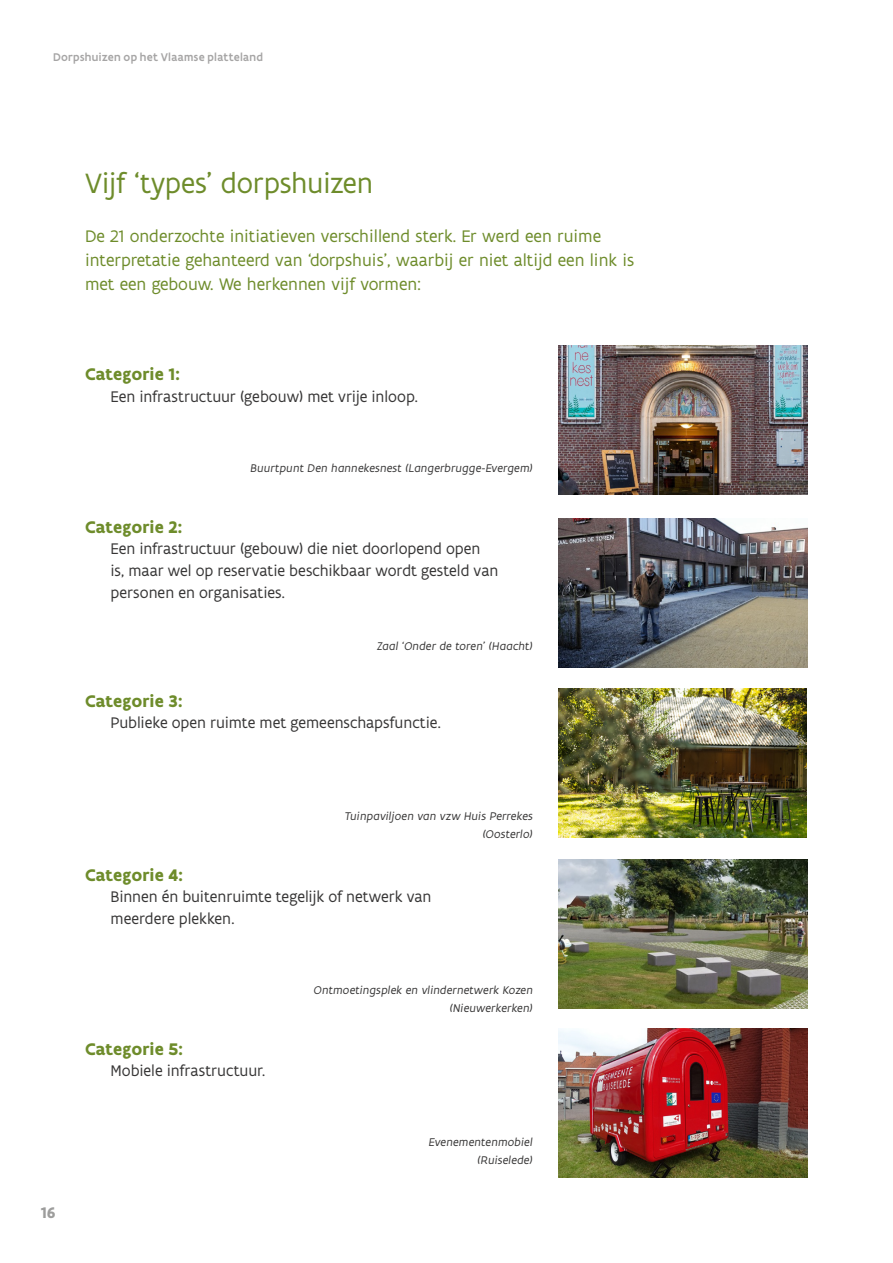
<style>
.page{position:relative;width:893px;height:1263px;background:#fff}
.page>*{position:absolute;margin:0;border:0;box-sizing:border-box;transform-origin:0 0}
.t1{font:30px "Flanders Art Sans";letter-spacing:-.01em;color:#6e8c2b}
.t2{font:18px/24px "Flanders Art Sans";color:#6e8c2b}
.t3{font:700 18px "Flanders Art Sans";letter-spacing:.005em;color:#6e8c2b}
.t4{font:16.5px/21.8px "Flanders Art Sans";color:#373636}
.t5{font:700 16.5px "Flanders Art Sans";color:#9d9d9c}
.t6{font:italic 12px/18px "Flanders Art Sans";letter-spacing:.01em;color:#373636;text-align:right}
.t7{font:500 12px "Flanders Art Sans";letter-spacing:.025em;color:#a6a5a5}
</style>
<div class="page">
<img style="left:558px;top:346px;width:250px;height:149px">
<img style="left:558px;top:518px;width:250px;height:149px">
<img style="left:558px;top:689px;width:249px;height:148px">
<img style="left:558px;top:859px;width:250px;height:149px">
<img style="left:558px;top:1028px;width:250px;height:149px">
<p class="t7" style="left:53px;top:49px;width:211px">Dorpshuizen op het Vlaamse platteland</p>
<h1 class="t1" style="left:85px;top:164px;width:290px">Vijf ‘types’ dorpshuizen</h1>
<p class="t2" style="left:85px;top:225px;width:551px">De 21 onderzochte initiatieven verschillend sterk. Er werd een ruime interpretatie gehanteerd van ‘dorpshuis’, waarbij er niet altijd een link is met een gebouw. We herkennen vijf vormen:</p>
<p class="t3" style="left:85px;top:363px;width:97px">Categorie 1:</p>
<p class="t4" style="left:111px;top:386px;width:309px">Een infrastructuur (gebouw) met vrije inloop.</p>
<p class="t6" style="left:251px;top:458px;width:284px">Buurtpunt Den hannekesnest (Langerbrugge-Evergem)</p>
<p class="t3" style="left:85px;top:515px;width:99px">Categorie 2:</p>
<p class="t4" style="left:111px;top:538px;width:389px">Een infrastructuur (gebouw) die niet doorlopend open is, maar wel op reservatie beschikbaar wordt gesteld van personen en organisaties.</p>
<p class="t6" style="left:377px;top:637px;width:157px">Zaal ‘Onder de toren’ (Haacht)</p>
<p class="t3" style="left:85px;top:689px;width:99px">Categorie 3:</p>
<p class="t4" style="left:111px;top:712px;width:332px">Publieke open ruimte met gemeenschapsfunctie.</p>
<p class="t6" style="left:345px;top:807px;width:190px">Tuinpaviljoen van vzw Huis Perrekes (Oosterlo)</p>
<p class="t3" style="left:85px;top:863px;width:100px">Categorie 4:</p>
<p class="t4" style="left:111px;top:886px;width:322px">Binnen én buitenruimte tegelijk of netwerk van meerdere plekken.</p>
<p class="t3" style="left:85px;top:1037px;width:100px">Categorie 5:</p>
<p class="t4" style="left:111px;top:1060px;width:156px">Mobiele infrastructuur.</p>
<p class="t5" style="left:40px;top:1202px;width:17px">16</p>
<p class="t6" style="left:314px;top:980px;width:221px">Ontmoetingsplek en vlindernetwerk Kozen (Nieuwerkerken)</p>
<p class="t6" style="left:429px;top:1133px;width:105px">Evenementenmobiel (Ruiselede)</p>
</div>
